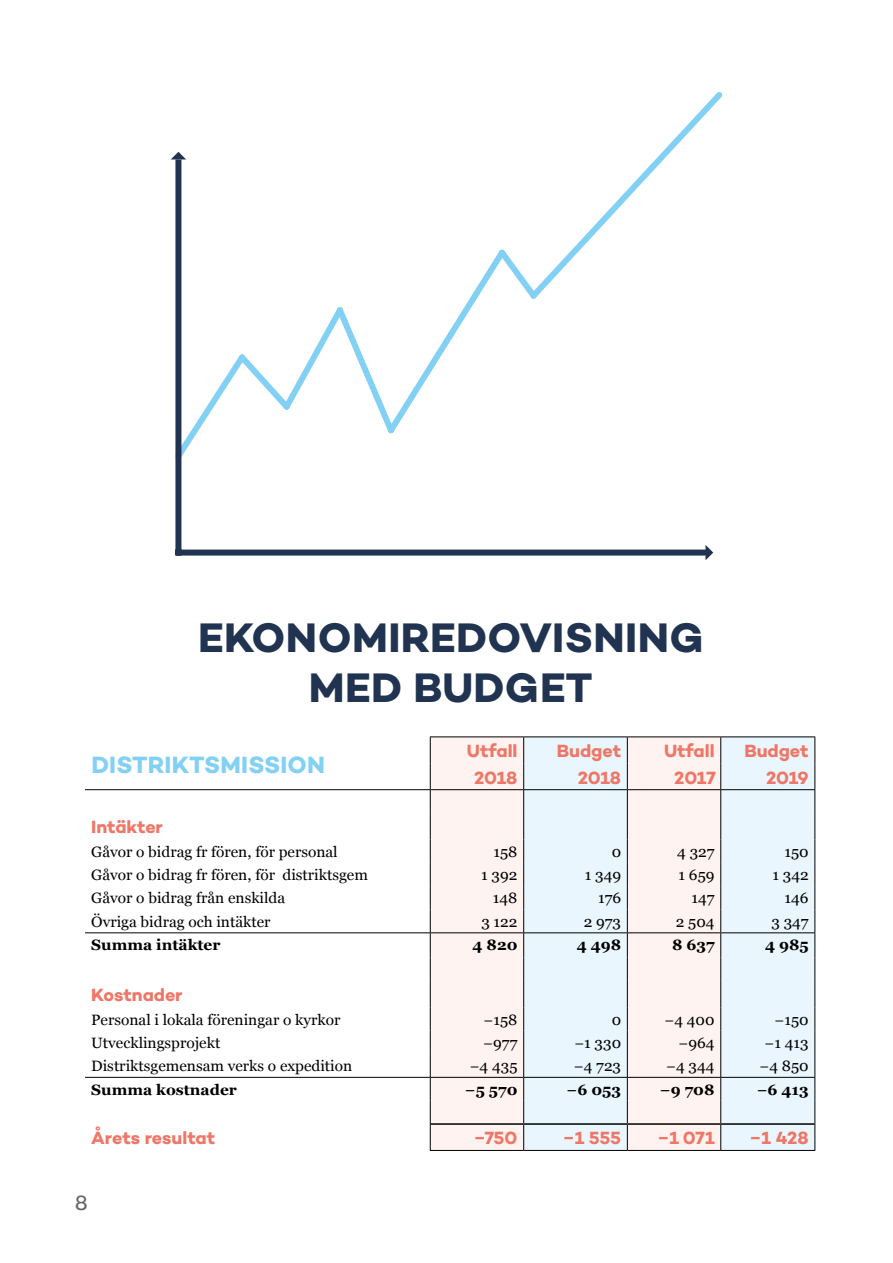
<style>
.page{position:relative;width:893px;height:1263px;background:#fff}
.page>*{position:absolute;margin:0;border:0;box-sizing:border-box;transform-origin:0 0}
.t1{font:700 42px/50.4px "Campton";letter-spacing:.01em;color:#203351;text-align:center}
.t2{font:700 24px "Campton";letter-spacing:.005em;color:#83d0f5}
.t3{font:21px "Campton";color:#666}
.t4{font:700 18px "Campton";letter-spacing:-.005em;color:#ee7767}
.t5{font:15px "Georgia";color:#000}
.t6{font:700 15px "Georgia";color:#000}
</style>
<div class="page">
<div style="left:431px;top:737px;width:92px;height:413px;background:#fef3f0"></div>
<svg style="left:524px;top:737px;width:290px;height:413px;fill:#eaf6fe"></svg>
<hr style="left:721px;top:736px;width:94px;height:1px;background:#000">
<svg style="left:814px;top:737px;width:1px;height:413px"></svg>
<hr style="left:721px;top:1150px;width:94px;height:1px;background:#000">
<hr style="left:430px;top:736px;width:94px;height:1px;background:#000">
<svg style="left:430px;top:737px;width:1px;height:413px"></svg>
<hr style="left:430px;top:1150px;width:94px;height:1px;background:#000">
<hr style="left:524px;top:736px;width:103px;height:1px;background:#000">
<svg style="left:523px;top:737px;width:1px;height:413px"></svg>
<hr style="left:524px;top:1150px;width:103px;height:1px;background:#000">
<hr style="left:627px;top:736px;width:94px;height:1px;background:#000">
<svg style="left:627px;top:737px;width:1px;height:413px"></svg>
<svg style="left:720px;top:737px;width:1px;height:413px"></svg>
<hr style="left:627px;top:1150px;width:94px;height:1px;background:#000">
<hr style="left:85px;top:789px;width:345px;height:1px;background:#000">
<hr style="left:430px;top:789px;width:94px;height:1px;background:#000">
<hr style="left:524px;top:789px;width:103px;height:1px;background:#000">
<hr style="left:627px;top:789px;width:94px;height:1px;background:#000">
<hr style="left:721px;top:789px;width:94px;height:1px;background:#000">
<hr style="left:431px;top:1123px;width:93px;height:2px;background:#000">
<hr style="left:524px;top:1123px;width:103px;height:2px;background:#000">
<hr style="left:627px;top:1123px;width:94px;height:2px;background:#000">
<hr style="left:721px;top:1123px;width:93px;height:2px;background:#000">
<hr style="left:524px;top:932px;width:103px;height:1px;background:#000">
<hr style="left:627px;top:932px;width:94px;height:1px;background:#000">
<hr style="left:721px;top:932px;width:94px;height:1px;background:#000">
<hr style="left:524px;top:1077px;width:103px;height:1px;background:#000">
<hr style="left:627px;top:1077px;width:94px;height:1px;background:#000">
<hr style="left:721px;top:1077px;width:94px;height:1px;background:#000">
<hr style="left:85px;top:932px;width:345px;height:1px;background:#000">
<hr style="left:430px;top:932px;width:94px;height:1px;background:#000">
<hr style="left:85px;top:1077px;width:345px;height:1px;background:#000">
<hr style="left:430px;top:1077px;width:94px;height:1px;background:#000">
<svg style="left:171px;top:92px;width:552px;height:372px"></svg>
<div style="left:175px;top:159px;width:6px;height:396px;background:#203351"></div>
<div style="left:175px;top:550px;width:531px;height:6px;background:#203351"></div>
<svg style="left:171px;top:152px;width:15px;height:7px"></svg>
<svg style="left:705px;top:545px;width:8px;height:15px"></svg>
<h1 class="t1" style="left:198px;top:612px;width:507px">EKONOMIREDOVISNING<br>MED BUDGET</h1>
<h2 class="t2" style="left:91px;top:749px;width:235px">DISTRIKTSMISSION</h2>
<p class="t4" style="left:467px;top:740px;width:52px">Utfall</p>
<p class="t4" style="left:557px;top:740px;width:66px">Budget</p>
<p class="t4" style="left:664px;top:740px;width:52px">Utfall</p>
<p class="t4" style="left:744px;top:740px;width:66px">Budget</p>
<p class="t4" style="left:474px;top:766px;width:45px">2018</p>
<p class="t4" style="left:578px;top:766px;width:45px">2018</p>
<p class="t4" style="left:674px;top:766px;width:43px">2017</p>
<p class="t4" style="left:766px;top:766px;width:44px">2019</p>
<p class="t4" style="left:91px;top:816px;width:73px">Intäkter</p>
<p class="t5" style="left:91px;top:841px;width:248px">Gåvor o bidrag fr fören, för personal</p>
<p class="t5" style="left:493px;top:841px;width:26px">158</p>
<p class="t5" style="left:612px;top:841px;width:11px">0</p>
<p class="t5" style="left:677px;top:841px;width:39px">4 327</p>
<p class="t5" style="left:784px;top:841px;width:26px">150</p>
<p class="t5" style="left:91px;top:864px;width:278px">Gåvor o bidrag fr fören, för distriktsgem</p>
<p class="t5" style="left:481px;top:864px;width:38px">1 392</p>
<p class="t5" style="left:585px;top:864px;width:38px">1 349</p>
<p class="t5" style="left:679px;top:864px;width:38px">1 659</p>
<p class="t5" style="left:772px;top:864px;width:38px">1 342</p>
<p class="t5" style="left:91px;top:887px;width:195px">Gåvor o bidrag från enskilda</p>
<p class="t5" style="left:493px;top:887px;width:26px">148</p>
<p class="t5" style="left:598px;top:887px;width:25px">176</p>
<p class="t5" style="left:691px;top:887px;width:25px">147</p>
<p class="t5" style="left:785px;top:887px;width:26px">146</p>
<p class="t5" style="left:91px;top:911px;width:181px">Övriga bidrag och intäkter</p>
<p class="t5" style="left:481px;top:911px;width:38px">3 122</p>
<p class="t5" style="left:584px;top:911px;width:39px">2 973</p>
<p class="t5" style="left:676px;top:911px;width:40px">2 504</p>
<p class="t5" style="left:771px;top:911px;width:39px">3 347</p>
<p class="t6" style="left:91px;top:934px;width:131px">Summa intäkter</p>
<p class="t6" style="left:473px;top:934px;width:46px">4 820</p>
<p class="t6" style="left:577px;top:934px;width:46px">4 498</p>
<p class="t6" style="left:672px;top:934px;width:44px">8 637</p>
<p class="t6" style="left:765px;top:934px;width:45px">4 985</p>
<p class="t4" style="left:91px;top:984px;width:93px">Kostnader</p>
<p class="t5" style="left:91px;top:1008px;width:251px">Personal i lokala föreningar o kyrkor</p>
<p class="t5" style="left:484px;top:1008px;width:35px">−158</p>
<p class="t5" style="left:612px;top:1008px;width:11px">0</p>
<p class="t5" style="left:664px;top:1008px;width:52px">−4 400</p>
<p class="t5" style="left:774px;top:1008px;width:36px">−150</p>
<p class="t5" style="left:91px;top:1032px;width:131px">Utvecklingsprojekt</p>
<p class="t5" style="left:483px;top:1032px;width:36px">−977</p>
<p class="t5" style="left:574px;top:1032px;width:48px">−1 330</p>
<p class="t5" style="left:678px;top:1032px;width:38px">−964</p>
<p class="t5" style="left:764px;top:1032px;width:46px">−1 413</p>
<p class="t5" style="left:91px;top:1055px;width:263px">Distriktsgemensam verks o expedition</p>
<p class="t5" style="left:470px;top:1055px;width:49px">−4 435</p>
<p class="t5" style="left:574px;top:1055px;width:49px">−4 723</p>
<p class="t5" style="left:666px;top:1055px;width:50px">−4 344</p>
<p class="t5" style="left:759px;top:1055px;width:51px">−4 850</p>
<p class="t6" style="left:91px;top:1078px;width:147px">Summa kostnader</p>
<p class="t6" style="left:465px;top:1078px;width:54px">−5 570</p>
<p class="t6" style="left:567px;top:1078px;width:56px">−6 053</p>
<p class="t6" style="left:660px;top:1078px;width:56px">−9 708</p>
<p class="t6" style="left:757px;top:1078px;width:54px">−6 413</p>
<p class="t4" style="left:91px;top:1127px;width:126px">Årets resultat</p>
<p class="t4" style="left:474px;top:1127px;width:45px">−750</p>
<p class="t4" style="left:563px;top:1127px;width:60px">−1 555</p>
<p class="t4" style="left:657px;top:1127px;width:59px">−1 071</p>
<p class="t4" style="left:749px;top:1127px;width:61px">−1 428</p>
<h3 class="t3" style="left:75px;top:1190px;width:15px">8</h3>
</div>
